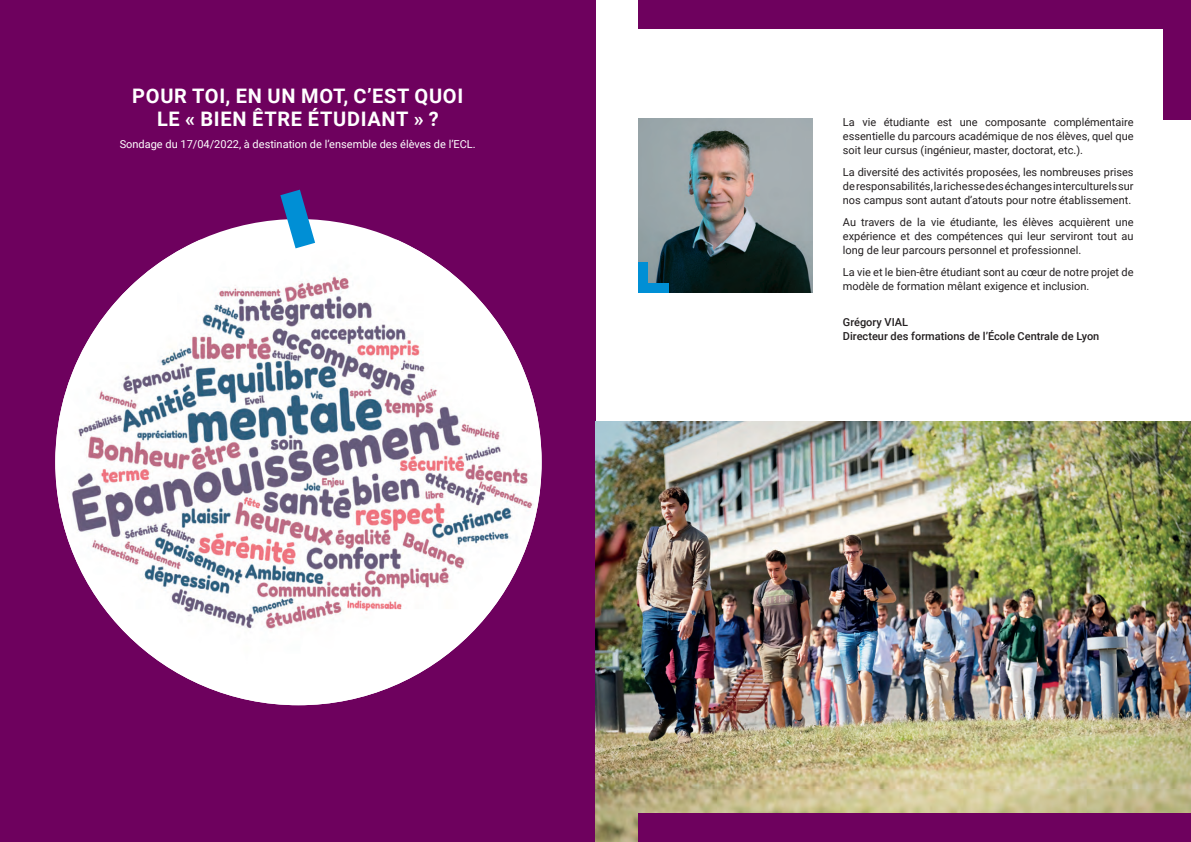
<style>
.page{position:relative;width:1191px;height:842px;background:#fff}
.page>*{position:absolute;margin:0;border:0;box-sizing:border-box;transform-origin:0 0}
.t1{font:700 20px/23px "Roboto";letter-spacing:.035em;color:#fff;text-align:center}
.t2{font:11px/13.8px "Roboto";color:#231f20;text-align:justify}
.t3{font:11px "Roboto";color:#fff}
.t4{font:500 11px/13.8px "Roboto";color:#231f20}
</style>
<div class="page">
<div style="left:0;top:0;width:595px;height:842px;background:#6e015e"></div>
<img style="left:595px;top:421px;width:596px;height:421px">
<div style="left:638px;top:814px;width:553px;height:28px;background:#6e015e"></div>
<img style="left:55px;top:240px;width:486px;height:465px">
<img style="left:638px;top:118px;width:175px;height:174px">
<svg style="left:280px;top:190px;width:35px;height:58px"></svg>
<div style="left:638px;top:0;width:553px;height:28px;background:#6e015e"></div>
<div style="left:638px;top:262px;width:9px;height:30px;background:#008fd5"></div>
<div style="left:638px;top:283px;width:30px;height:9px;background:#008fd5"></div>
<div style="left:1163px;top:0;width:28px;height:119px;background:#6e015e"></div>
<h1 class="t1" style="left:132px;top:84px;width:332px">POUR TOI, EN UN MOT, C’EST QUOI<br>LE « BIEN ÊTRE ÉTUDIANT » ?</h1>
<p class="t3" style="left:120px;top:136px;width:357px">Sondage du 17/04/2022, à destination de l’ensemble des élèves de l’ECL.</p>
<p class="t2" style="left:843px;top:115px;width:292px">La vie étudiante est une composante complémentaire essentielle du parcours académique de nos élèves, quel que soit leur cursus (ingénieur, master, doctorat, etc.).</p>
<p class="t2" style="left:843px;top:165px;width:292px">La diversité des activités proposées, les nombreuses prises de responsabilités, la richesse des échanges interculturels sur nos campus sont autant d’atouts pour notre établissement.</p>
<p class="t2" style="left:843px;top:215px;width:292px">Au travers de la vie étudiante, les élèves acquièrent une expérience et des compétences qui leur serviront tout au long de leur parcours personnel et professionnel.</p>
<p class="t2" style="left:843px;top:265px;width:292px">La vie et le bien-être étudiant sont au cœur de notre projet de modèle de formation mêlant exigence et inclusion.</p>
<p class="t4" style="left:843px;top:315px;width:258px">Grégory VIAL<br>Directeur des formations de l’École Centrale de Lyon</p>
</div>
